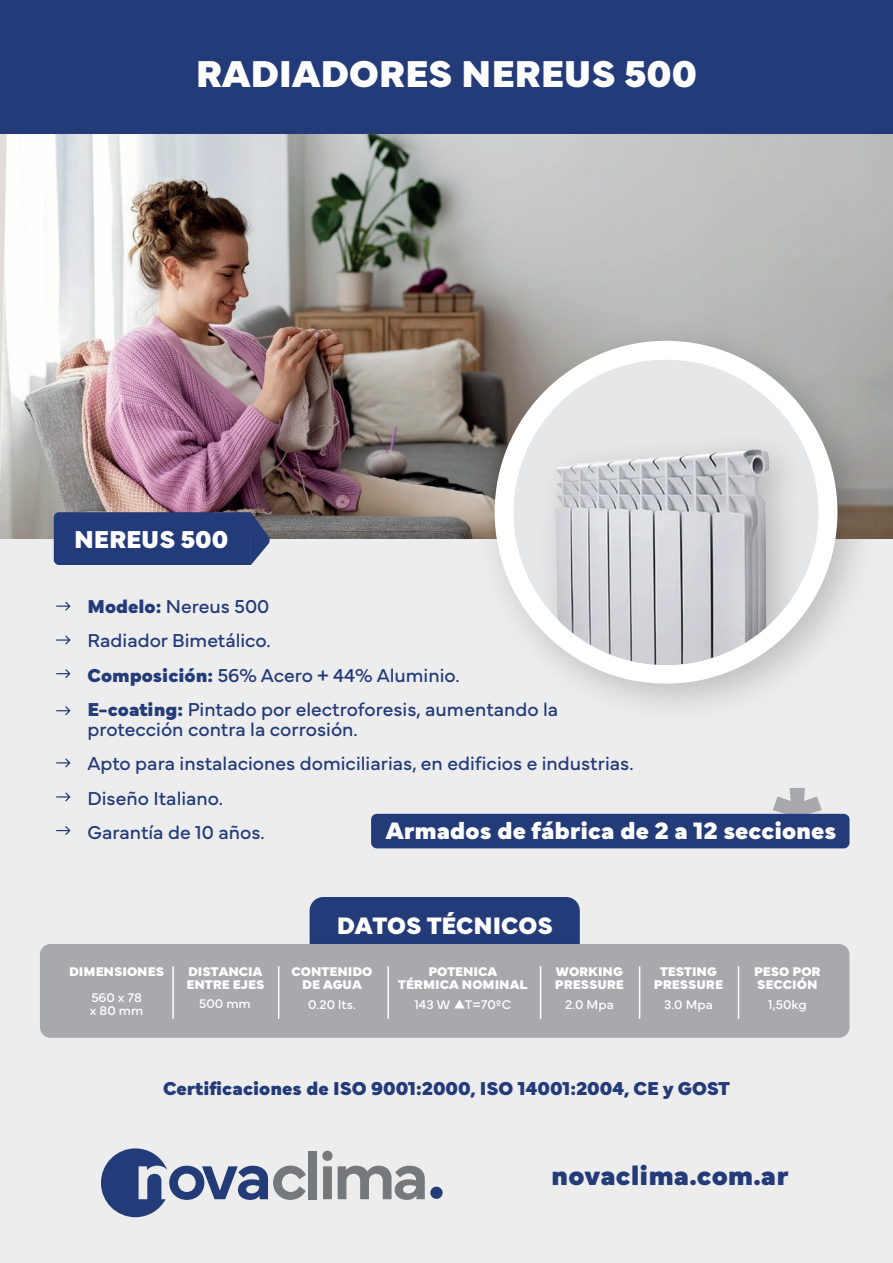
<style>
.page{position:relative;width:893px;height:1263px;background:#ecedec}
.page>*{position:absolute;margin:0;border:0;box-sizing:border-box;transform-origin:0 0}
.t1{font:900 126.3px "Mundial";color:#a8a9ad}
.t2{font:900 39px "Mundial";color:#fff}
.t3{font:900 28.35px "Mundial";color:#243b7a}
.t4{font:900 25.5px "Mundial";color:#fff}
.t5{font:900 24.75px "Mundial";color:#fff}
.t6{font:19.5px/34.5px "Mundial";color:#243b7a}
.t7{font:900 19.5px "Mundial";color:#243b7a}
.t8{font:900 13.2px/13.2px "Mundial";color:#fff}
.t9{font:13.2px/13.2px "Mundial";color:#fff}
.s1{font-weight:900}
</style>
<div class="page">
<svg style="left:56px;top:602px;width:14px;height:9px"></svg>
<svg style="left:56px;top:635px;width:14px;height:9px"></svg>
<svg style="left:56px;top:669px;width:14px;height:9px"></svg>
<svg style="left:56px;top:706px;width:14px;height:9px"></svg>
<svg style="left:56px;top:758px;width:14px;height:9px"></svg>
<svg style="left:56px;top:792px;width:14px;height:9px"></svg>
<svg style="left:56px;top:826px;width:14px;height:9px"></svg>
<img style="left:0;top:133px;width:893px;height:406px">
<div style="left:0;top:0;width:893px;height:133px;background:#243b7a"></div>
<svg style="left:101px;top:1148px;width:205px;height:69px"></svg>
<div style="left:309px;top:1151px;width:8px;height:48px;background:#76797b"></div>
<svg style="left:322px;top:1151px;width:10px;height:48px"></svg>
<svg style="left:338px;top:1166px;width:87px;height:34px"></svg>
<svg style="left:430px;top:1186px;width:13px;height:13px"></svg>
<div style="left:54px;top:512px;width:216px;height:53px;background:#243b7a"></div>
<div style="left:310px;top:897px;width:270px;height:75px;background:#243b7a;border-radius:14px"></div>
<div style="left:40px;top:944px;width:809px;height:94px;background:#a8a9ad;border-radius:11px"></div>
<hr style="left:172px;top:966px;width:2px;height:53px;background:#fff">
<hr style="left:278px;top:966px;width:1px;height:53px;background:#fff">
<hr style="left:387px;top:966px;width:2px;height:53px;background:#fff">
<hr style="left:540px;top:966px;width:1px;height:53px;background:#fff">
<hr style="left:639px;top:966px;width:1px;height:53px;background:#fff">
<hr style="left:738px;top:966px;width:1px;height:53px;background:#fff">
<svg style="left:455px;top:1000px;width:10px;height:8px"></svg>
<img style="left:460px;top:306px;width:433px;height:400px">
<div style="left:495px;top:341px;width:342px;height:343px;background:#fff;border-radius:50%"></div>
<div style="left:513px;top:359px;width:306px;height:306px;background:#e6e7e9;border-radius:50%"></div>
<img style="left:513px;top:417px;width:306px;height:248px">
<div style="left:371px;top:814px;width:478px;height:34px;background:#243b7a;border-radius:6px"></div>
<h2 class="t2" style="left:196px;top:43px;width:503px">RADIADORES NEREUS 500</h2>
<h3 class="t4" style="left:74px;top:520px;width:156px">NEREUS 500</h3>
<p class="t6" style="left:87px;top:587px;width:472px"><span class="s1">Modelo:</span> Nereus 500<br>Radiador Bimetálico.<br><span class="s1">Composición:</span> 56% Acero + 44% Aluminio.<br><span class="s1">E-coating:</span> Pintado por electroforesis, aumentando la</p>
<p class="t6" style="left:87px;top:710px;width:548px">protección contra la corrosión.<br>Apto para instalaciones domiciliarias, en edificios e industrias.<br>Diseño Italiano.<br>Garantía de 10 años.</p>
<h1 class="t1" style="left:768px;top:733px;width:60px">*</h1>
<p class="t5" style="left:386px;top:811px;width:452px">Armados de fábrica de 2 a 12 secciones</p>
<p class="t8" style="left:69px;top:963px;width:96px">DIMENSIONES</p>
<p class="t9" style="left:90px;top:990px;width:55px">560 x 78 x 80 mm</p>
<p class="t8" style="left:186px;top:963px;width:79px">DISTANCIA<br>ENTRE EJES</p>
<p class="t9" style="left:199px;top:996px;width:53px">500 mm</p>
<p class="t5" style="left:337px;top:906px;width:218px">DATOS TÉCNICOS</p>
<p class="t8" style="left:292px;top:963px;width:83px;text-align:center">CONTENIDO<br>DE AGUA</p>
<p class="t9" style="left:308px;top:996px;width:49px">0.20 lts.</p>
<p class="t9" style="left:565px;top:996px;width:50px">2.0 Mpa</p>
<p class="t8" style="left:398px;top:964px;width:131px;text-align:center">POTENICA<br>TÉRMICA NOMINAL</p>
<p class="t8" style="left:555px;top:964px;width:70px">WORKING<br>PRESSURE</p>
<p class="t9" style="left:414px;top:996px;width:98px">143 W T=70ºC</p>
<p class="t8" style="left:654px;top:964px;width:70px;text-align:center">TESTING<br>PRESSURE</p>
<p class="t9" style="left:664px;top:996px;width:50px">3.0 Mpa</p>
<p class="t8" style="left:754px;top:964px;width:68px">PESO POR<br>SECCIÓN</p>
<p class="t9" style="left:768px;top:996px;width:40px">1,50kg</p>
<p class="t7" style="left:163px;top:1073px;width:568px">Certificaciones de ISO 9001:2000, ISO 14001:2004, CE y GOST</p>
<h3 class="t3" style="left:551px;top:1154px;width:239px">novaclima.com.ar</h3>
</div>
